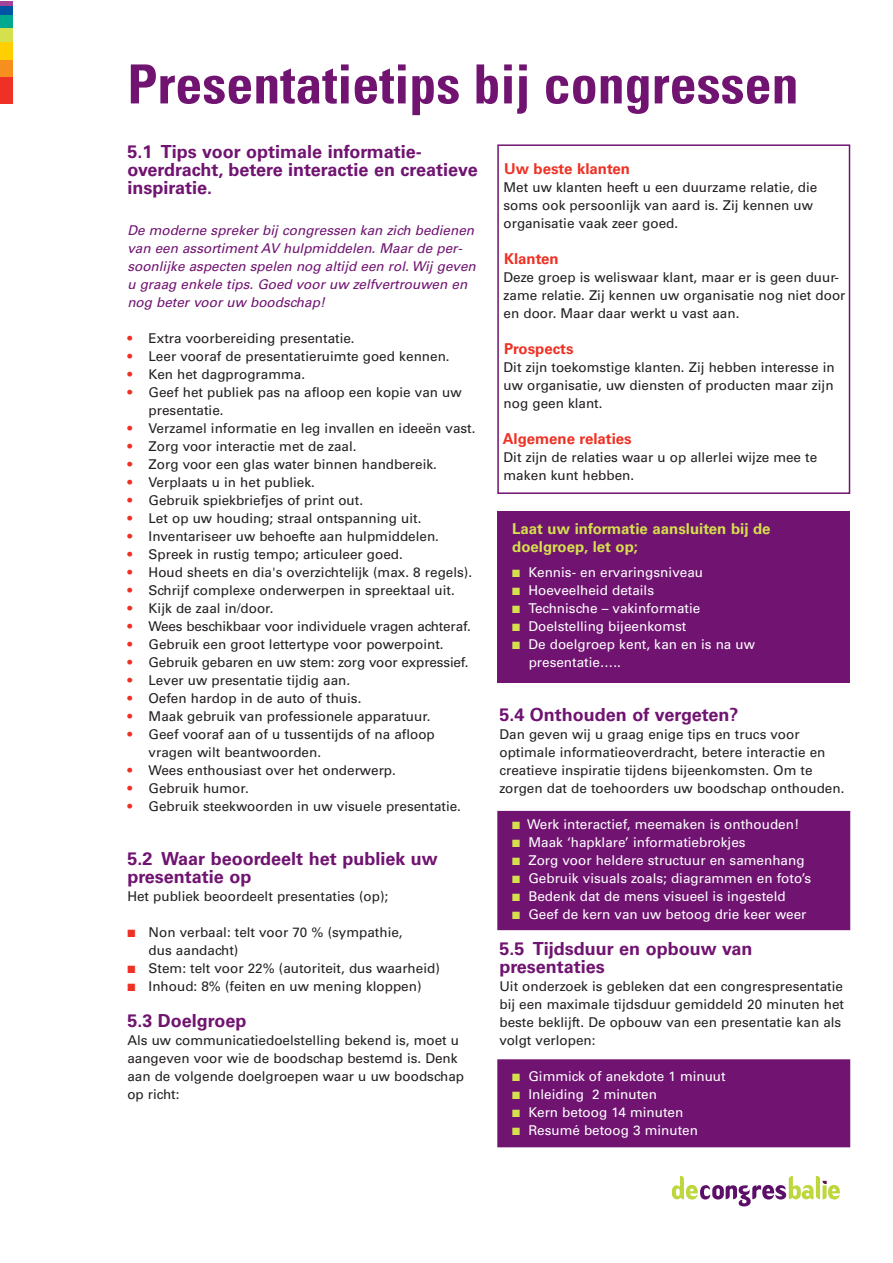
<style>
.page{position:relative;width:893px;height:1263px;background:#fff}
.page>*{position:absolute;margin:0;border:0;box-sizing:border-box;transform-origin:0 0}
.t1{font:700 condensed 54px "Univers";color:#701371}
.t2{font:700 18px/18px "Univers";color:#701371}
.t3{font:700 15px/18px "Univers";color:#d5e04d}
.t4{font:700 15px "Univers";color:#ee3124}
.t5{font:13.5px/18px "Univers";color:#231f20}
.t6{font:13.5px/18px "Univers";color:#fff}
.t7{font:italic 13.5px/18px "Univers";color:#701371}
.s1{color:#ee3124}
.s2{color:#d5e04d}
</style>
<div class="page">
<div style="left:498px;top:1060px;width:351px;height:86px;background:#701371"></div>
<div style="left:497px;top:1059px;width:353px;height:88px;border:2px solid #701371"></div>
<div style="left:498px;top:812px;width:351px;height:117px;background:#701371"></div>
<div style="left:497px;top:811px;width:353px;height:119px;border:2px solid #701371"></div>
<div style="left:497px;top:511px;width:353px;height:171px;background:#701371"></div>
<div style="left:0;top:76px;width:13px;height:27px;background:#ee3124"></div>
<div style="left:0;top:58px;width:13px;height:18px;background:#f78f1e"></div>
<div style="left:0;top:41px;width:13px;height:18px;background:#ffcf00"></div>
<div style="left:0;top:28px;width:13px;height:13px;background:#d5e04d"></div>
<div style="left:0;top:15px;width:13px;height:13px;background:#00a88f"></div>
<div style="left:0;top:5px;width:13px;height:10px;background:#0054a4"></div>
<div style="left:0;top:1px;width:13px;height:5px;background:#a54399"></div>
<div style="left:497px;top:144px;width:353px;height:350px;border:2px solid #701371"></div>
<svg style="left:672px;top:1176px;width:168px;height:30px"></svg>
<h1 class="t1" style="left:127px;top:64px;width:673px">Presentatietips bij congressen</h1>
<h2 class="t2" style="left:127px;top:144px;width:352px">5.1 Tips voor optimale informatie&shy;overdracht, betere interactie en creatieve inspiratie.</h2>
<p class="t7" style="left:127px;top:222px;width:353px">De moderne spreker bij congressen kan zich bedienen van een assortiment AV hulpmiddelen. Maar de per&shy;soonlijke aspecten spelen nog altijd een rol.Wij geven u graag enkele tips. Goed voor uw zelfvertrouwen en nog beter voor uw boodschap!</p>
<p class="t5" style="left:127px;top:330px;width:229px"><span class="s1">•</span> Extra voorbereiding presentatie.</p>
<p class="t5" style="left:127px;top:348px;width:324px"><span class="s1">•</span> Leer vooraf de presentatieruimte goed kennen.</p>
<p class="t5" style="left:127px;top:366px;width:179px"><span class="s1">•</span> Ken het dagprogramma.</p>
<p class="t5" style="left:149px;top:384px;width:315px;text-indent:-21px"><span class="s1">•</span> Geef het publiek pas na afloop een kopie van uw presentatie.</p>
<p class="t5" style="left:127px;top:420px;width:350px"><span class="s1">•</span> Verzamel informatie en leg invallen en ideeën vast.</p>
<p class="t5" style="left:127px;top:438px;width:231px"><span class="s1">•</span> Zorg voor interactie met de zaal.</p>
<p class="t5" style="left:127px;top:456px;width:311px"><span class="s1">•</span> Zorg voor een glas water binnen handbereik.</p>
<p class="t5" style="left:127px;top:474px;width:189px"><span class="s1">•</span> Verplaats u in het publiek.</p>
<p class="t5" style="left:127px;top:492px;width:237px"><span class="s1">•</span> Gebruik spiekbriefjes of print out.</p>
<p class="t5" style="left:127px;top:510px;width:296px"><span class="s1">•</span> Let op uw houding; straal ontspanning uit.</p>
<p class="t5" style="left:127px;top:528px;width:313px"><span class="s1">•</span> Inventariseer uw behoefte aan hulpmiddelen.</p>
<p class="t5" style="left:127px;top:546px;width:277px"><span class="s1">•</span> Spreek in rustig tempo; articuleer goed.</p>
<p class="t5" style="left:127px;top:564px;width:346px"><span class="s1">•</span> Houd sheets en dia's overzichtelijk (max. 8 regels).</p>
<p class="t5" style="left:127px;top:582px;width:329px"><span class="s1">•</span> Schrijf complexe onderwerpen in spreektaal uit.</p>
<p class="t5" style="left:127px;top:600px;width:148px"><span class="s1">•</span> Kijk de zaal in/door.</p>
<p class="t5" style="left:127px;top:618px;width:345px"><span class="s1">•</span> Wees beschikbaar voor individuele vragen achteraf.</p>
<p class="t5" style="left:127px;top:636px;width:318px"><span class="s1">•</span> Gebruik een groot lettertype voor powerpoint.</p>
<p class="t5" style="left:127px;top:654px;width:343px"><span class="s1">•</span> Gebruik gebaren en uw stem: zorg voor expressief.</p>
<p class="t5" style="left:127px;top:672px;width:224px"><span class="s1">•</span> Lever uw presentatie tijdig aan.</p>
<p class="t5" style="left:127px;top:690px;width:236px"><span class="s1">•</span> Oefen hardop in de auto of thuis.</p>
<p class="t5" style="left:127px;top:708px;width:305px"><span class="s1">•</span> Maak gebruik van professionele apparatuur.</p>
<p class="t5" style="left:149px;top:726px;width:288px;text-indent:-21px"><span class="s1">•</span> Geef vooraf aan of u tussentijds of na afloop vragen wilt beantwoorden.</p>
<p class="t5" style="left:127px;top:762px;width:270px"><span class="s1">•</span> Wees enthousiast over het onderwerp.</p>
<p class="t5" style="left:127px;top:780px;width:123px"><span class="s1">•</span> Gebruik humor.</p>
<p class="t5" style="left:127px;top:798px;width:335px"><span class="s1">•</span> Gebruik steekwoorden in uw visuele presentatie.</p>
<h2 class="t2" style="left:127px;top:851px;width:312px">5.2 Waar beoordeelt het publiek uw presentatie op</h2>
<p class="t5" style="left:127px;top:888px;width:262px">Het publiek beoordeelt presentaties (op);</p>
<p class="t5" style="left:149px;top:924px;width:256px;text-indent:-21px"><span class="s1">■</span> Non verbaal: telt voor 70 % (sympathie, dus aandacht)</p>
<p class="t5" style="left:127px;top:960px;width:314px"><span class="s1">■</span> Stem: telt voor 22% (autoriteit, dus waarheid)</p>
<p class="t5" style="left:127px;top:978px;width:296px"><span class="s1">■</span> Inhoud: 8% (feiten en uw mening kloppen)</p>
<h2 class="t2" style="left:127px;top:1013px;width:121px">5.3 Doelgroep</h2>
<p class="t5" style="left:127px;top:1032px;width:338px">Als uw communicatiedoelstelling bekend is, moet u aangeven voor wie de boodschap bestemd is. Denk aan de volgende doelgroepen waar u uw boodschap op richt:</p>
<p class="t4" style="left:504px;top:163px;width:128px">Uw beste klanten</p>
<p class="t5" style="left:504px;top:179px;width:315px">Met uw klanten heeft u een duurzame relatie, die soms ook persoonlijk van aard is. Zij kennen uw organisatie vaak zeer goed.</p>
<p class="t4" style="left:504px;top:253px;width:56px">Klanten</p>
<p class="t5" style="left:504px;top:269px;width:343px">Deze groep is weliswaar klant, maar er is geen duur&shy;zame relatie. Zij kennen uw organisatie nog niet door en door. Maar daar werkt u vast aan.</p>
<p class="t4" style="left:504px;top:343px;width:71px">Prospects</p>
<p class="t5" style="left:504px;top:359px;width:333px;text-align:justify">Dit zijn toekomstige klanten. Zij hebben interesse in uw organisatie, uw diensten of producten maar zijn nog geen klant.</p>
<p class="t4" style="left:503px;top:433px;width:130px">Algemene relaties</p>
<p class="t5" style="left:504px;top:449px;width:315px">Dit zijn de relaties waar u op allerlei wijze mee te maken kunt hebben.</p>
<p class="t3" style="left:512px;top:521px;width:260px">Laat uw informatie aansluiten bij de doelgroep, let op;</p>
<p class="t6" style="left:512px;top:564px;width:193px"><span class="s2">■</span> Kennis- en ervaringsniveau</p>
<p class="t6" style="left:512px;top:582px;width:143px"><span class="s2">■</span> Hoeveelheid details</p>
<p class="t6" style="left:512px;top:600px;width:190px"><span class="s2">■</span> Technische – vakinformatie</p>
<p class="t6" style="left:512px;top:618px;width:176px"><span class="s2">■</span> Doelstelling bijeenkomst</p>
<p class="t6" style="left:529px;top:636px;width:228px;text-indent:-17px"><span class="s2">■</span> De doelgroep kent, kan en is na uw presentatie…..</p>
<h2 class="t2" style="left:499px;top:707px;width:240px">5.4 Onthouden of vergeten?</h2>
<p class="t5" style="left:499px;top:726px;width:346px">Dan geven wij u graag enige tips en trucs voor optimale informatieoverdracht, betere interactie en creatieve inspiratie tijdens bijeenkomsten. Om te zorgen dat de toehoorders uw boodschap onthouden.</p>
<p class="t6" style="left:512px;top:816px;width:289px"><span class="s2">■</span> Werk interactief, meemaken is onthouden!</p>
<p class="t6" style="left:512px;top:834px;width:235px"><span class="s2">■</span> Maak ‘hapklare’ informatiebrokjes</p>
<p class="t6" style="left:512px;top:852px;width:294px"><span class="s2">■</span> Zorg voor heldere structuur en samenhang</p>
<p class="t6" style="left:512px;top:870px;width:300px"><span class="s2">■</span> Gebruik visuals zoals; diagrammen en foto’s</p>
<p class="t6" style="left:512px;top:888px;width:275px"><span class="s2">■</span> Bedenk dat de mens visueel is ingesteld</p>
<p class="t6" style="left:512px;top:906px;width:296px"><span class="s2">■</span> Geef de kern van uw betoog drie keer weer</p>
<h2 class="t2" style="left:499px;top:941px;width:255px">5.5 Tijdsduur en opbouw van presentaties</h2>
<p class="t5" style="left:499px;top:978px;width:346px">Uit onderzoek is gebleken dat een congrespresentatie bij een maximale tijdsduur gemiddeld 20 minuten het beste beklijft. De opbouw van een presentatie kan als volgt verlopen:</p>
<p class="t6" style="left:512px;top:1068px;width:215px"><span class="s2">■</span> Gimmick of anekdote 1 minuut</p>
<p class="t6" style="left:512px;top:1086px;width:146px"><span class="s2">■</span> Inleiding 2 minuten</p>
<p class="t6" style="left:512px;top:1104px;width:173px"><span class="s2">■</span> Kern betoog 14 minuten</p>
<p class="t6" style="left:512px;top:1122px;width:187px"><span class="s2">■</span> Resumé betoog 3 minuten</p>
</div>
